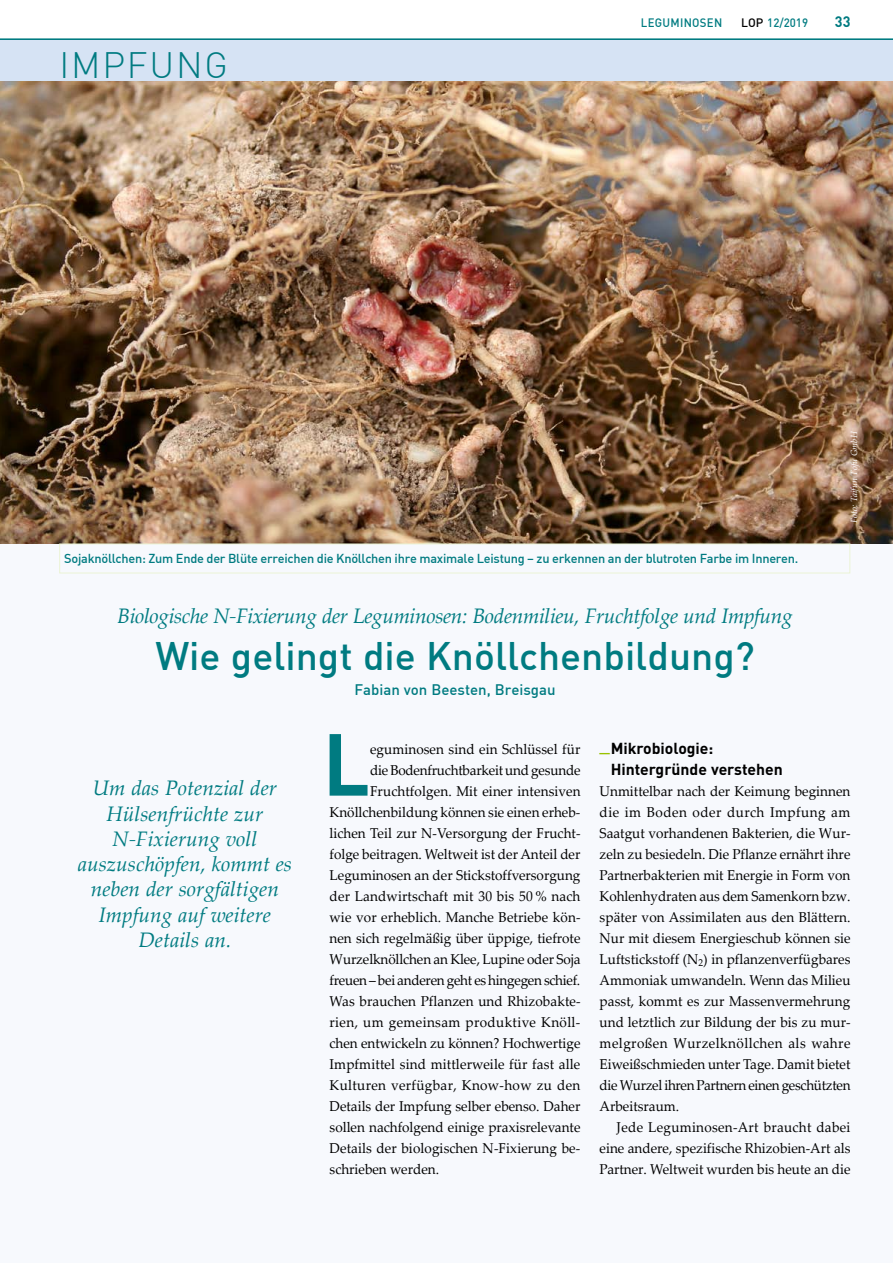
<style>
.page{position:relative;width:893px;height:1263px;background:#fff}
.page>*{position:absolute;margin:0;border:0;box-sizing:border-box;transform-origin:0 0}
.t1{font:700 86.4px "DIN";color:#007b81;scale:.95 1}
.t2{font:500 39px "DIN";color:#007b81}
.t3{font:300 36px "DIN";letter-spacing:.05em;color:#007b81}
.t4{font:italic 21px/25.2px "Palatino Linotype";color:#007b81;text-align:center}
.t5{font:italic 21px "Palatino Linotype";letter-spacing:-.02em;color:#007b81}
.t6{font:700 15.75px/21px "DIN";color:#000}
.t7{font:500 15px "DIN";color:#007b81}
.t8{font:700 15px "DIN";color:#007b81;scale:.95 1}
.t9{font:14.25px/21px "Palatino Linotype";color:#000;text-align:justify;scale:.95 1}
.t10{font:14.25px "Palatino Linotype";letter-spacing:.025em;color:#000;scale:.95 1}
.t11{font:14.25px "Palatino Linotype";letter-spacing:-.02em;color:#000;scale:.95 1}
.t12{font:500 12.75px "DIN";letter-spacing:-.02em;color:#007b81}
.t13{font:500 12px "DIN";color:#007b81;scale:.95 1}
.t14{font:italic 9px "Palatino Linotype";color:#fff}
.s1{color:#000}
</style>
<div class="page">
<hr style="left:0;top:39px;width:893px;height:1px;background:#007b81">
<div style="left:0;top:40px;width:893px;height:42px;background:#d6e3f4"></div>
<div style="left:0;top:502px;width:893px;height:761px;background:#f7f9fd"></div>
<img style="left:0;top:82px;width:893px;height:462px">
<div style="left:59px;top:544px;width:791px;height:29px;border:1px solid #ebf4d5"></div>
<h3 class="t3" style="left:60px;top:43px;width:170px">IMPFUNG</h3>
<p class="t13" style="left:641px;top:15px;width:50px">Leguminosen</p>
<p class="t13" style="left:741px;top:15px;width:72px"><span class="s1">LOP</span> 12/2019</p>
<p class="t8" style="left:835px;top:12px;width:18px">33</p>
<p class="t14" style="left:848px;top:523px;width:93px;rotate:-90deg">Foto: Taifun Tofu GmbH</p>
<p class="t12" style="left:64px;top:550px;width:736px">Sojaknöllchen: Zum Ende der Blüte erreichen die Knöllchen ihre maximale Leistung – zu erkennen an der blutroten Farbe im Inneren.</p>
<h3 class="t5" style="left:117px;top:601px;width:677px">Biologische N-Fixierung der Leguminosen: Bodenmilieu, Fruchtfolge und Impfung</h3>
<h2 class="t2" style="left:155px;top:630px;width:601px">Wie gelingt die Knöllchenbildung?</h2>
<p class="t7" style="left:354px;top:680px;width:203px">Fabian von Beesten, Breisgau</p>
<h3 class="t4" style="left:78px;top:775px;width:216px">Um das Potenzial der<br>Hülsenfrüchte zur<br>N-Fixierung voll auszuschöpfen, kommt es neben der sorgfältigen<br>Impfung auf weitere<br>Details an.</h3>
<h1 class="t1" style="left:323px;top:708px;width:51px">L</h1>
<p class="t9" style="left:370px;top:738px;width:223px">eguminosen sind ein Schlüssel für</p>
<p class="t9" style="left:370px;top:759px;width:223px">die Bodenfruchtbarkeit und gesunde</p>
<p class="t9" style="left:370px;top:780px;width:223px">Fruchtfolgen. Mit einer intensiven</p>
<p class="t9" style="left:330px;top:801px;width:266px">Knöllchenbildung können sie einen erheb-</p>
<p class="t9" style="left:330px;top:822px;width:266px">lichen Teil zur N-Versorgung der Frucht-</p>
<p class="t9" style="left:330px;top:843px;width:266px">folge beitragen. Weltweit ist der Anteil der</p>
<p class="t9" style="left:330px;top:864px;width:266px">Leguminosen an der Stickstoffversorgung</p>
<p class="t9" style="left:330px;top:885px;width:266px">der Landwirtschaft mit 30 bis 50 % nach</p>
<p class="t9" style="left:330px;top:906px;width:266px">wie vor erheblich. Manche Betriebe kön-</p>
<p class="t9" style="left:330px;top:927px;width:266px">nen sich regelmäßig über üppige, tiefrote</p>
<p class="t9" style="left:330px;top:948px;width:266px">Wurzelknöllchen an Klee, Lupine oder Soja</p>
<p class="t11" style="left:330px;top:970px;width:265px">freuen – bei anderen geht es hingegen schief.</p>
<p class="t9" style="left:330px;top:990px;width:266px">Was brauchen Pflanzen und Rhizobakte-</p>
<p class="t10" style="left:330px;top:1012px;width:266px">rien, um gemeinsam produktive Knöll-</p>
<p class="t9" style="left:330px;top:1032px;width:266px">chen entwickeln zu können? Hochwertige</p>
<p class="t9" style="left:330px;top:1053px;width:265px">Impfmittel sind mittlerweile für fast alle</p>
<p class="t10" style="left:330px;top:1075px;width:265px">Kulturen verfügbar, Know-how zu den</p>
<p class="t9" style="left:330px;top:1095px;width:266px">Details der Impfung selber ebenso. Daher</p>
<p class="t9" style="left:330px;top:1116px;width:266px">sollen nachfolgend einige praxisrelevante</p>
<p class="t9" style="left:330px;top:1137px;width:265px">Details der biologischen N-Fixierung be-</p>
<p class="t9" style="left:330px;top:1158px;width:117px">schrieben werden.</p>
<p class="t6" style="left:611px;top:737px;width:174px;text-indent:-11px"><sup>_</sup>Mikrobiologie:<br>Hintergründe verstehen</p>
<p class="t9" style="left:600px;top:780px;width:266px">Unmittelbar nach der Keimung beginnen die im Boden oder durch Impfung am Saatgut vorhandenen Bakterien, die Wur&shy;zeln zu besiedeln. Die Pflanze ernährt ihre Partnerbakterien mit Energie in Form von Kohlenhydraten aus dem Samenkorn bzw. später von Assimilaten aus den Blättern.<br>Nur mit diesem Energieschub können sie Luftstickstoff (N<sub>2</sub>) in pflanzenverfügbares Ammoniak umwandeln. Wenn das Milieu passt, kommt es zur Massenvermehrung und letztlich zur Bildung der bis zu mur&shy;melgroßen Wurzelknöllchen als wahre Eiweißschmieden unter Tage. Damit bietet die Wurzel ihren Partnern einen geschützten Arbeitsraum.</p>
<p class="t9" style="left:600px;top:1116px;width:266px;text-indent:17px">Jede Leguminosen-Art braucht dabei eine andere, spezifische Rhizobien-Art als Partner. Weltweit wurden bis heute an die</p>
</div>
